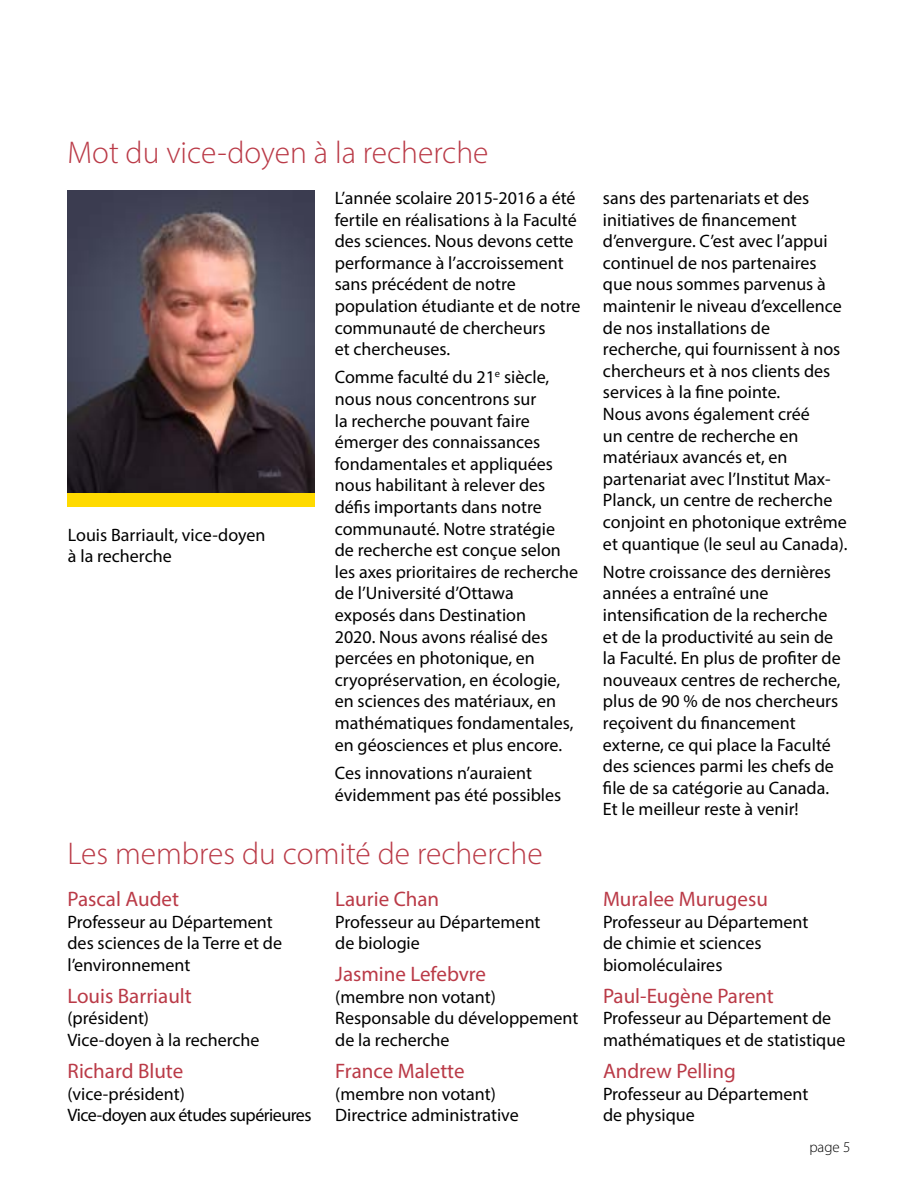
<style>
.page{position:relative;width:918px;height:1188px;background:#fff}
.page>*{position:absolute;margin:0;border:0;box-sizing:border-box;transform-origin:0 0}
.t1{font:300 31.5px "Myriad Pro";color:#ba3a47}
.t2{font:21px "Myriad Pro";color:#ba3a47}
.Body_text__P{font:18px/21.6px "Myriad Pro";color:#000}
.Body_text__P-2{font:18px/21.6px "Myriad Pro";letter-spacing:-.03em;color:#000}
.t3{font:300 15px "Myriad Pro";color:#000}
</style>
<div class="page">
<img style="left:68px;top:190px;width:247px;height:303px">
<div style="left:68px;top:493px;width:247px;height:14px;background:#ffda00"></div>
<h2 class="t1" style="left:68px;top:134px;width:422px">Mot du vice-doyen à la recherche</h2>
<p class="Body_text__P" style="left:68px;top:523px;width:199px">Louis Barriault, vice-doyen à la recherche</p>
<p class="Body_text__P" style="left:335px;top:187px;width:247px">L’année scolaire 2015-2016 a été fertile en réalisations à la Faculté des sciences. Nous devons cette performance à l’accroissement sans précédent de notre population étudiante et de notre communauté de chercheurs<br>et chercheuses.</p>
<p class="Body_text__P" style="left:335px;top:366px;width:245px">Comme faculté du 21<sup>e</sup> siècle, nous nous concentrons sur<br>la recherche pouvant faire émerger des connaissances fondamentales et appliquées nous habilitant à relever des défis importants dans notre communauté. Notre stratégie de recherche est conçue selon les axes prioritaires de recherche de l’Université d’Ottawa exposés dans Destination<br>2020. Nous avons réalisé des percées en photonique, en cryopréservation, en écologie, en sciences des matériaux, en mathématiques fondamentales, en géosciences et plus encore.</p>
<p class="Body_text__P" style="left:335px;top:762px;width:228px">Ces innovations n’auraient évidemment pas été possibles</p>
<h2 class="t1" style="left:68px;top:835px;width:477px">Les membres du comité de recherche</h2>
<h3 class="t2" style="left:335px;top:886px;width:106px">Laurie Chan</h3>
<p class="Body_text__P" style="left:335px;top:911px;width:207px">Professeur au Département de biologie</p>
<h3 class="t2" style="left:335px;top:961px;width:152px">Jasmine Lefebvre</h3>
<p class="Body_text__P" style="left:335px;top:986px;width:245px">(membre non votant)<br>Responsable du développement de la recherche</p>
<h3 class="t2" style="left:335px;top:1058px;width:131px">France Malette</h3>
<p class="Body_text__P" style="left:335px;top:1082px;width:185px">(membre non votant)<br>Directrice administrative</p>
<h3 class="t2" style="left:68px;top:886px;width:113px">Pascal Audet</h3>
<p class="Body_text__P" style="left:68px;top:911px;width:216px">Professeur au Département des sciences de la Terre et de l’environnement</p>
<h3 class="t2" style="left:68px;top:983px;width:126px">Louis Barriault</h3>
<p class="Body_text__P" style="left:68px;top:1007px;width:194px">(président)<br>Vice-doyen à la recherche</p>
<h3 class="t2" style="left:68px;top:1058px;width:117px">Richard Blute</h3>
<p class="Body_text__P-2" style="left:68px;top:1082px;width:246px">(vice-président)<br>Vice-doyen aux études supérieures</p>
<p class="Body_text__P" style="left:603px;top:187px;width:246px">sans des partenariats et des initiatives de financement d’envergure. C’est avec l’appui continuel de nos partenaires que nous sommes parvenus à maintenir le niveau d’excellence de nos installations de recherche, qui fournissent à nos chercheurs et à nos clients des services à la fine pointe.<br>Nous avons également créé<br>un centre de recherche en matériaux avancés et, en partenariat avec l’Institut Max-<br>Planck, un centre de recherche conjoint en photonique extrême et quantique (le seul au Canada).</p>
<p class="Body_text__P" style="left:603px;top:561px;width:239px">Notre croissance des dernières années a entraîné une intensification de la recherche et de la productivité au sein de la Faculté. En plus de profiter de nouveaux centres de recherche, plus de 90 % de nos chercheurs reçoivent du financement externe, ce qui place la Faculté des sciences parmi les chefs de file de sa catégorie au Canada.<br>Et le meilleur reste à venir!</p>
<h3 class="t2" style="left:603px;top:886px;width:166px">Muralee Murugesu</h3>
<p class="Body_text__P" style="left:603px;top:911px;width:207px">Professeur au Département de chimie et sciences biomoléculaires</p>
<h3 class="t2" style="left:603px;top:983px;width:172px">Paul-Eugène Parent</h3>
<p class="Body_text__P" style="left:603px;top:1007px;width:244px">Professeur au Département de mathématiques et de statistique</p>
<h3 class="t2" style="left:603px;top:1058px;width:134px">Andrew Pelling</h3>
<p class="Body_text__P" style="left:603px;top:1082px;width:207px">Professeur au Département de physique</p>
<p class="t3" style="left:809px;top:1138px;width:43px">page 5</p>
</div>
